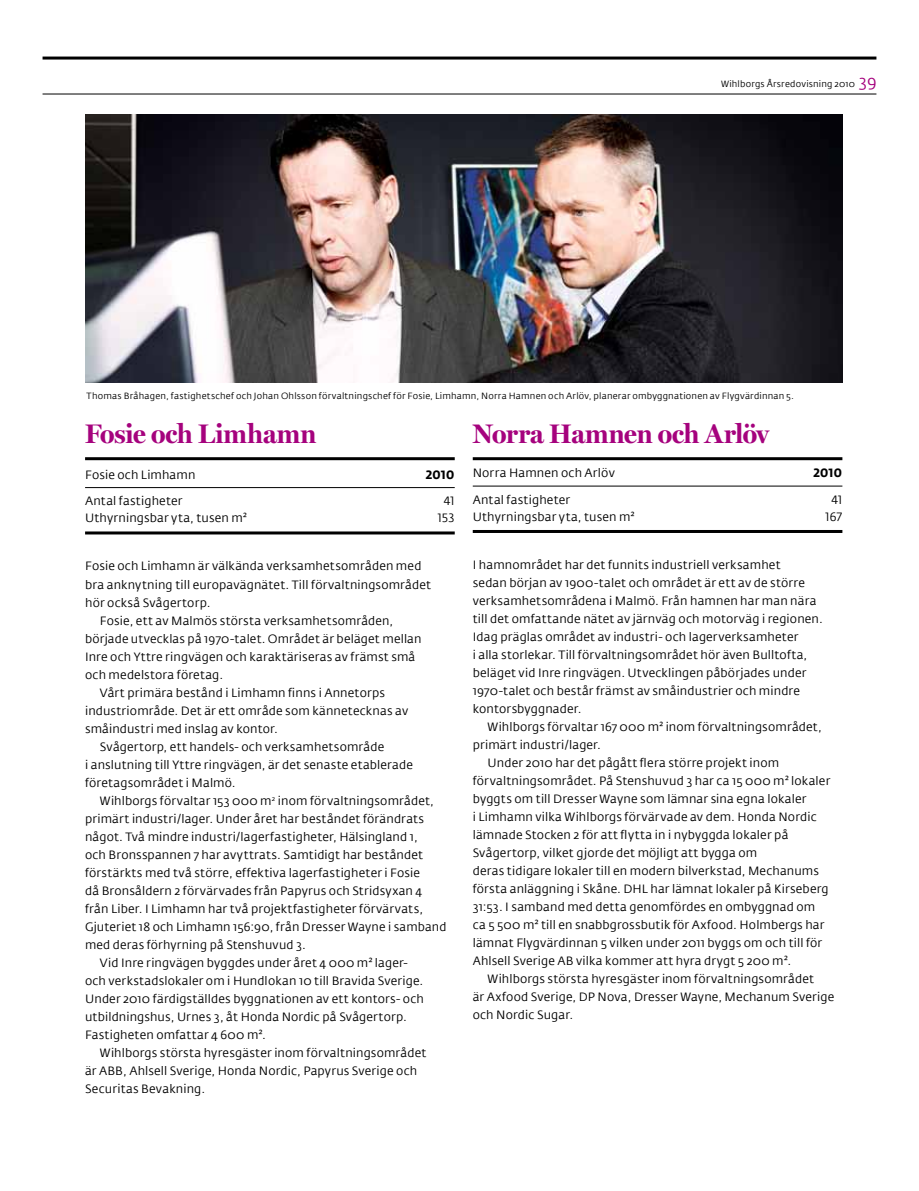
<style>
.page{position:relative;width:919px;height:1191px;background:#fff}
.page>*{position:absolute;margin:0;border:0;box-sizing:border-box;transform-origin:0 0}
.t1{font:700 27px "Miller Display";color:#a5027d}
.t2{font:12px/18px "Fedra Sans Wihlborgs";letter-spacing:.01em;color:#000}
.t3{font:12px "Fedra Sans Wihlborgs Book No";letter-spacing:.01em;color:#000}
.t4{font:12px "Fedra Sans Wihlborgs Bold No";letter-spacing:.015em;color:#000}
.t5{font:9px "Fedra Sans Wihlborgs";letter-spacing:.02em;color:#000}
.s1{font-size:16.5px;color:#a5027d}
</style>
<div class="page">
<hr style="left:85px;top:457px;width:369px;height:3px;background:#000">
<hr style="left:85px;top:487px;width:369px;height:1px;background:#000">
<hr style="left:85px;top:531px;width:369px;height:3px;background:#000">
<hr style="left:472px;top:457px;width:370px;height:3px;background:#000">
<hr style="left:472px;top:486px;width:370px;height:1px;background:#000">
<hr style="left:472px;top:530px;width:370px;height:3px;background:#000">
<img style="left:85px;top:115px;width:757px;height:268px">
<hr style="left:43px;top:57px;width:833px;height:3px;background:#000">
<hr style="left:43px;top:94px;width:833px;height:1px;background:#000">
<p class="t5" style="left:721px;top:78px;width:157px">Wihlborgs Årsredovisning 2010 <span class="s1">39</span></p>
<p class="t5" style="left:87px;top:390px;width:709px">Thomas Bråhagen, fastighetschef och Johan Ohlsson förvaltningschef för Fosie, Limhamn, Norra Hamnen och Arlöv, planerar ombyggnationen av Flygvärdinnan 5.</p>
<h1 class="t1" style="left:85px;top:418px;width:233px">Fosie och Limhamn</h1>
<p class="t3" style="left:85px;top:467px;width:112px">Fosie och Limhamn</p>
<p class="t4" style="left:425px;top:467px;width:30px">2010</p>
<p class="t3" style="left:85px;top:494px;width:99px">Antal fastigheter</p>
<p class="t3" style="left:443px;top:494px;width:12px">41</p>
<p class="t3" style="left:85px;top:511px;width:163px">Uthyrningsbar yta, tusen m²</p>
<p class="t3" style="left:438px;top:511px;width:18px">153</p>
<p class="t2" style="left:85px;top:557px;width:338px">Fosie och Limhamn är välkända verksamhetsområden med</p>
<p class="t2" style="left:85px;top:575px;width:347px">bra anknytning till europavägnätet. Till förvaltningsområdet</p>
<p class="t2" style="left:85px;top:593px;width:127px">hör också Svågertorp.</p>
<p class="t2" style="left:100px;top:611px;width:295px">Fosie, ett av Malmös största verksamhetsområden,</p>
<p class="t2" style="left:85px;top:629px;width:338px">började utvecklas på 1970-talet. Området är beläget mellan</p>
<p class="t2" style="left:85px;top:647px;width:332px">Inre och Yttre ringvägen och karaktäriseras av främst små</p>
<p class="t2" style="left:85px;top:665px;width:139px">och medelstora företag.</p>
<p class="t2" style="left:100px;top:683px;width:286px">Vårt primära bestånd i Limhamn finns i Annetorps</p>
<p class="t2" style="left:85px;top:701px;width:325px">industriområde. Det är ett område som kännetecknas av</p>
<p class="t2" style="left:85px;top:719px;width:194px">småindustri med inslag av kontor.</p>
<p class="t2" style="left:100px;top:737px;width:286px">Svågertorp, ett handels- och verksamhetsområde</p>
<p class="t2" style="left:85px;top:755px;width:329px">i anslutning till Yttre ringvägen, är det senaste etablerade</p>
<p class="t2" style="left:85px;top:773px;width:152px">företagsområdet i Malmö.</p>
<p class="t2" style="left:100px;top:791px;width:335px">Wihlborgs förvaltar 153 000 m<sup>2</sup> inom förvaltningsområdet,</p>
<p class="t2" style="left:85px;top:809px;width:340px">primärt industri/lager. Under året har beståndet förändrats</p>
<p class="t2" style="left:85px;top:827px;width:334px">något. Två mindre industri/lagerfastigheter, Hälsingland 1,</p>
<p class="t2" style="left:85px;top:845px;width:340px">och Bronsspannen 7 har avyttrats. Samtidigt har beståndet</p>
<p class="t2" style="left:85px;top:863px;width:336px">förstärkts med två större, effektiva lagerfastigheter i Fosie</p>
<p class="t2" style="left:85px;top:881px;width:338px">då Bronsåldern 2 förvärvades från Papyrus och Stridsyxan 4</p>
<p class="t2" style="left:85px;top:899px;width:339px">från Liber. I Limhamn har två projektfastigheter förvärvats,</p>
<p class="t2" style="left:85px;top:917px;width:363px">Gjuteriet 18 och Limhamn 156:90, från Dresser Wayne i samband</p>
<p class="t2" style="left:85px;top:935px;width:222px">med deras förhyrning på Stenshuvud 3.</p>
<p class="t2" style="left:100px;top:953px;width:309px">Vid Inre ringvägen byggdes under året 4 000 m² lager-</p>
<p class="t2" style="left:85px;top:971px;width:340px">och verkstadslokaler om i Hundlokan 10 till Bravida Sverige.</p>
<p class="t2" style="left:85px;top:989px;width:340px">Under 2010 färdigställdes byggnationen av ett kontors- och</p>
<p class="t2" style="left:85px;top:1007px;width:323px">utbildningshus, Urnes 3, åt Honda Nordic på Svågertorp.</p>
<p class="t2" style="left:85px;top:1025px;width:182px">Fastigheten omfattar 4 600 m².</p>
<p class="t2" style="left:100px;top:1043px;width:328px">Wihlborgs största hyresgäster inom förvaltningsområdet</p>
<p class="t2" style="left:85px;top:1061px;width:333px">är ABB, Ahlsell Sverige, Honda Nordic, Papyrus Sverige och</p>
<p class="t2" style="left:85px;top:1079px;width:121px">Securitas Bevakning.</p>
<h1 class="t1" style="left:472px;top:418px;width:297px">Norra Hamnen och Arlöv</h1>
<p class="t3" style="left:472px;top:466px;width:144px">Norra Hamnen och Arlöv</p>
<p class="t4" style="left:813px;top:465px;width:30px">2010</p>
<p class="t3" style="left:472px;top:492px;width:99px">Antal fastigheter</p>
<p class="t3" style="left:831px;top:492px;width:12px">41</p>
<p class="t3" style="left:472px;top:509px;width:163px">Uthyrningsbar yta, tusen m²</p>
<p class="t3" style="left:825px;top:509px;width:18px">167</p>
<p class="t2" style="left:472px;top:556px;width:351px">I hamnområdet har det funnits industriell verksamhet<br>sedan början av 1900-talet och området är ett av de större verksamhetsområdena i Malmö. Från hamnen har man nära till det omfattande nätet av järnväg och motorväg i regionen.<br>Idag präglas området av industri- och lagerverksamheter<br>i alla storlekar. Till förvaltningsområdet hör även Bulltofta, beläget vid Inre ringvägen. Utvecklingen påbörjades under 1970-talet och består främst av småindustrier och mindre kontorsbyggnader.</p>
<p class="t2" style="left:487px;top:718px;width:335px">Wihlborgs förvaltar 167 000 m² inom förvaltningsområdet,</p>
<p class="t2" style="left:472px;top:736px;width:130px">primärt industri/lager.</p>
<p class="t2" style="left:487px;top:754px;width:293px">Under 2010 har det pågått flera större projekt inom</p>
<p class="t2" style="left:472px;top:772px;width:359px">förvaltningsområdet. På Stenshuvud 3 har ca 15 000 m² lokaler</p>
<p class="t2" style="left:472px;top:790px;width:335px">byggts om till Dresser Wayne som lämnar sina egna lokaler</p>
<p class="t2" style="left:472px;top:808px;width:345px">i Limhamn vilka Wihlborgs förvärvade av dem. Honda Nordic</p>
<p class="t2" style="left:472px;top:826px;width:317px">lämnade Stocken 2 för att flytta in i nybyggda lokaler på</p>
<p class="t2" style="left:472px;top:844px;width:286px">Svågertorp, vilket gjorde det möjligt att bygga om</p>
<p class="t2" style="left:472px;top:862px;width:347px">deras tidigare lokaler till en modern bilverkstad, Mechanums</p>
<p class="t2" style="left:472px;top:880px;width:357px">första anläggning i Skåne. DHL har lämnat lokaler på Kirseberg</p>
<p class="t2" style="left:472px;top:898px;width:344px">31:53. I samband med detta genomfördes en ombyggnad om</p>
<p class="t2" style="left:472px;top:916px;width:353px">ca 5 500 m² till en snabbgrossbutik för Axfood. Holmbergs har</p>
<p class="t2" style="left:472px;top:934px;width:351px">lämnat Flygvärdinnan 5 vilken under 2011 byggs om och till för</p>
<p class="t2" style="left:472px;top:952px;width:320px">Ahlsell Sverige AB vilka kommer att hyra drygt 5 200 m².</p>
<p class="t2" style="left:487px;top:970px;width:328px">Wihlborgs största hyresgäster inom förvaltningsområdet</p>
<p class="t2" style="left:472px;top:988px;width:363px">är Axfood Sverige, DP Nova, Dresser Wayne, Mechanum Sverige</p>
<p class="t2" style="left:472px;top:1006px;width:102px">och Nordic Sugar.</p>
</div>
